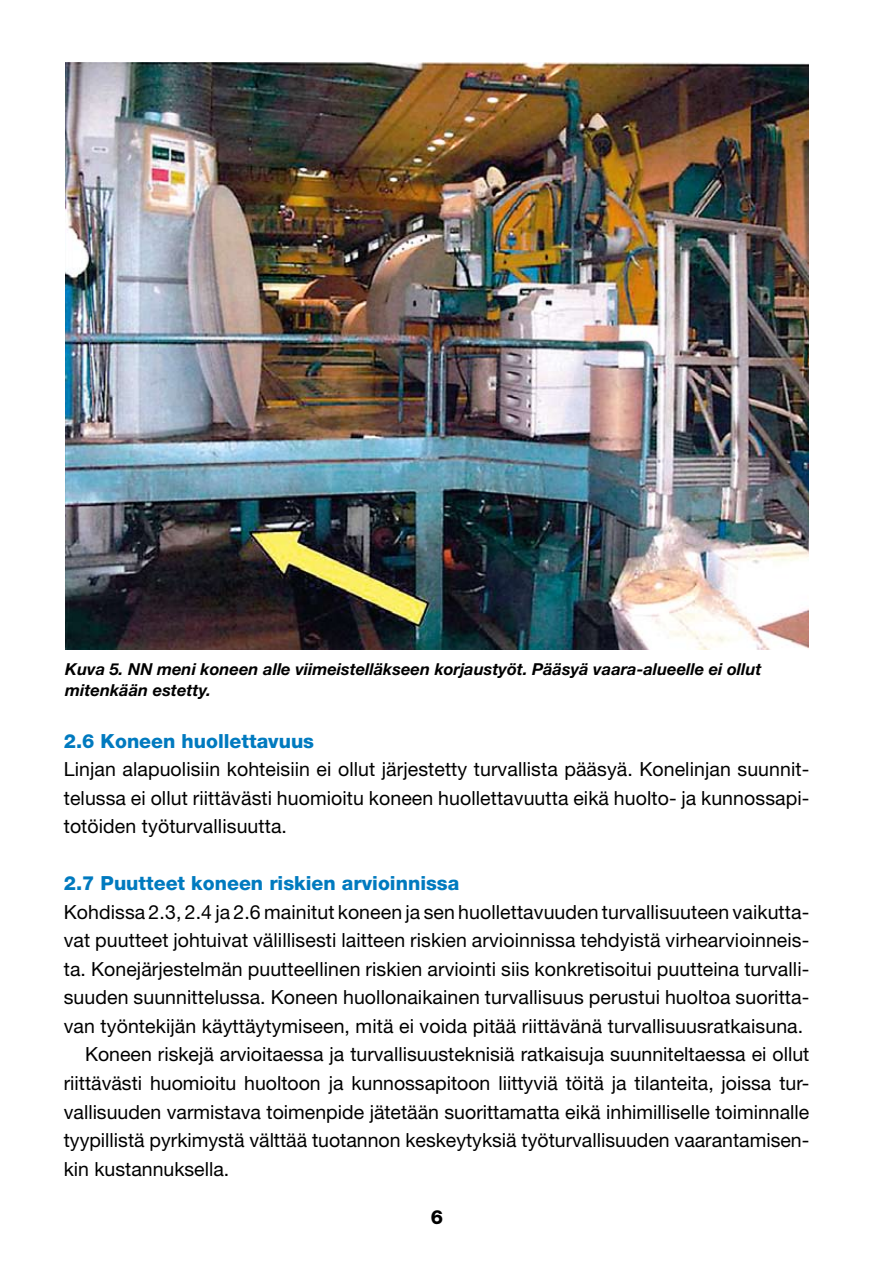
<style>
.page{position:relative;width:893px;height:1263px;background:#fff}
.page>*{position:absolute;margin:0;border:0;box-sizing:border-box;transform-origin:0 0}
.t1{font:19.5px/28.5px "Helvetica Neue";letter-spacing:.005em;color:#000;text-align:justify}
.t2{font:800 19.5px "Helvetica Neue";color:#007abf}
.t3{font:800 19.5px "Helvetica Neue";color:#000}
.t4{font:italic 700 16.5px/21px "Helvetica Neue";color:#000}
</style>
<div class="page">
<img style="left:66px;top:63px;width:742px;height:586px">
<p class="t4" style="left:65px;top:658px;width:698px">Kuva 5. NN meni koneen alle viimeistelläkseen korjaustyöt. Pääsyä vaara-alueelle ei ollut mitenkään estetty.</p>
<p class="t2" style="left:64px;top:729px;width:252px">2.6 Koneen huollettavuus</p>
<p class="t1" style="left:64px;top:755px;width:747px">Linjan alapuolisiin kohteisiin ei ollut järjestetty turvallista pääsyä. Konelinjan suunnit&shy;telussa ei ollut riittävästi huomioitu koneen huollettavuutta eikä huolto- ja kunnossapi&shy;totöiden työturvallisuutta.</p>
<p class="t2" style="left:64px;top:872px;width:397px">2.7 Puutteet koneen riskien arvioinnissa</p>
<p class="t1" style="left:64px;top:897px;width:747px">Kohdissa 2.3, 2.4 ja 2.6 mainitut koneen ja sen huollettavuuden turvallisuuteen vaikutta-</p>
<p class="t1" style="left:64px;top:926px;width:747px">vat puutteet johtuivat välillisesti laitteen riskien arvioinnissa tehdyistä virhearvioinneis-</p>
<p class="t1" style="left:64px;top:954px;width:747px">ta. Konejärjestelmän puutteellinen riskien arviointi siis konkretisoitui puutteina turvalli-</p>
<p class="t1" style="left:64px;top:983px;width:747px">suuden suunnittelussa. Koneen huollonaikainen turvallisuus perustui huoltoa suoritta-</p>
<p class="t1" style="left:64px;top:1011px;width:741px">van työntekijän käyttäytymiseen, mitä ei voida pitää riittävänä turvallisuusratkaisuna.</p>
<p class="t1" style="left:85px;top:1040px;width:726px">Koneen riskejä arvioitaessa ja turvallisuusteknisiä ratkaisuja suunniteltaessa ei ollut</p>
<p class="t1" style="left:64px;top:1068px;width:747px">riittävästi huomioitu huoltoon ja kunnossapitoon liittyviä töitä ja tilanteita, joissa tur-</p>
<p class="t1" style="left:64px;top:1097px;width:747px">vallisuuden varmistava toimenpide jätetään suorittamatta eikä inhimilliselle toiminnalle</p>
<p class="t1" style="left:64px;top:1125px;width:747px">tyypillistä pyrkimystä välttää tuotannon keskeytyksiä työturvallisuuden vaarantamisen-</p>
<p class="t1" style="left:64px;top:1154px;width:167px">kin kustannuksella.</p>
<p class="t3" style="left:431px;top:1206px;width:14px">6</p>
</div>
